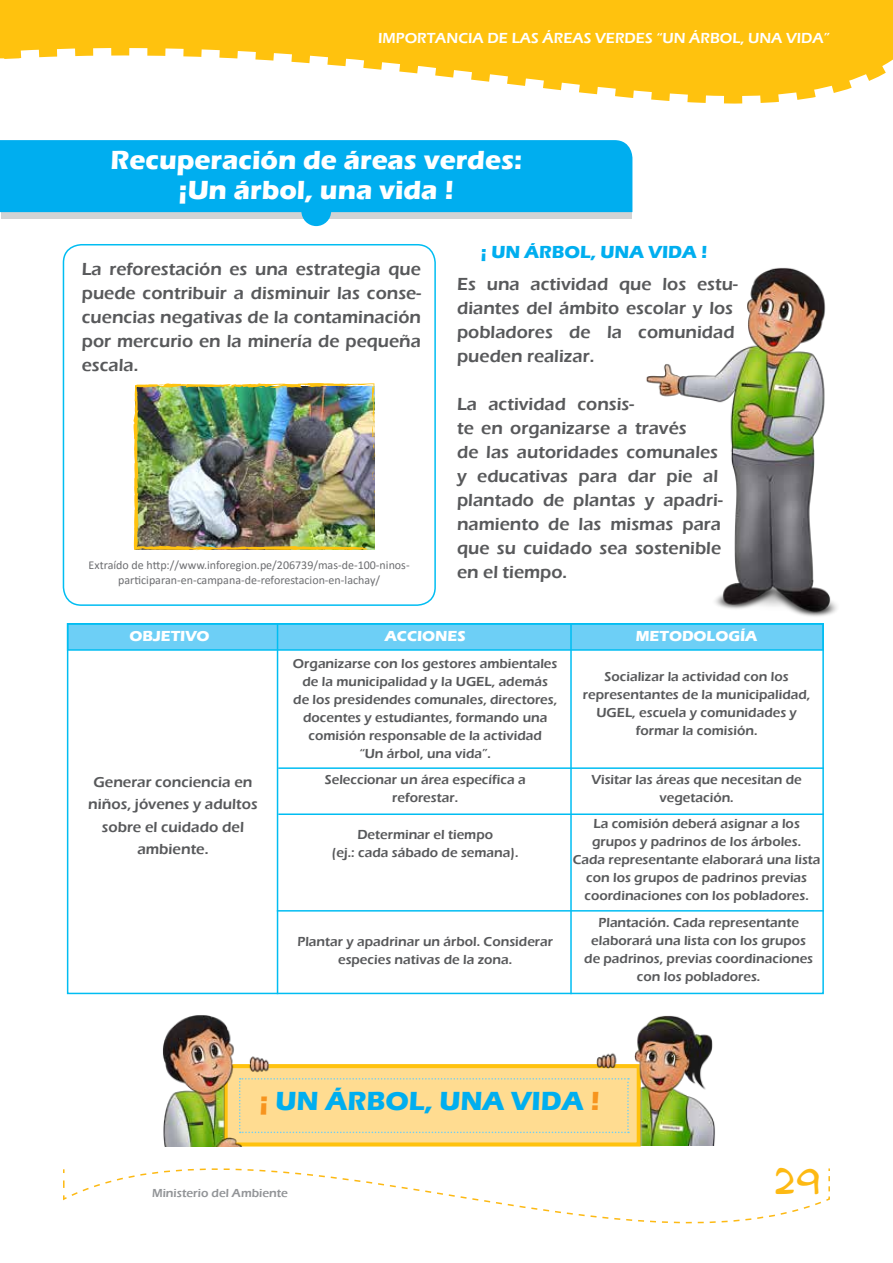
<style>
.page{position:relative;width:893px;height:1263px;background:#fff}
.page>*{position:absolute;margin:0;border:0;box-sizing:border-box;transform-origin:0 0}
.t1{font:30px "Anime Ace 2.0 BB";color:#fdb913}
.t2{font:700 27px/30px "Eras ITC";color:#fff;text-align:center}
.t3{font:700 27px "Eras ITC";color:#00aeef}
.t4{font:600 18px/24px "Eras ITC";color:#58595b}
.t5{font:700 18px "Eras ITC";color:#00aeef}
.t6{font:600 15px/22.5px "Eras ITC";color:#58595b;text-align:center}
.t7{font:600 15px "Eras ITC";color:#fff}
.t8{font:700 15px "Eras ITC";color:#fff}
.t9{font:600 13.5px/18px "Eras ITC";color:#58595b;text-align:center}
.t10{font:12px/15px "Calibri";color:#6d6e71;text-align:center}
.t11{font:600 12px "Eras ITC";color:#939598}
.s1{color:#f7941e}
</style>
<div class="page">
<svg style="left:449px;top:77px;width:429px;height:27px"></svg>
<svg style="left:27px;top:0;width:866px;height:77px;background:#ffc92c"></svg>
<svg style="left:164px;top:1145px;width:657px;height:79px"></svg>
<svg style="left:63px;top:1167px;width:767px;height:35px"></svg>
<div style="left:0;top:0;width:27px;height:59px;background:#ffc20e"></div>
<svg style="left:1px;top:212px;width:631px;height:7px;background:#ccd2d4"></svg>
<div style="left:0;top:140px;width:632px;height:72px;background:#00aeef"></div>
<div style="left:301px;top:196px;width:30px;height:30px;background:#00aeef;border-radius:50%"></div>
<img style="left:646px;top:267px;width:191px;height:350px">
<div style="left:63px;top:244px;width:373px;height:362px;border:2px solid #00bdf2;border-radius:18px"></div>
<div style="left:67px;top:623px;width:757px;height:28px;background:#6dcff6;border:2px solid #00bdf2"></div>
<hr style="left:277px;top:623px;width:1px;height:371px;background:#00bdf2">
<hr style="left:570px;top:623px;width:2px;height:371px;background:#00bdf2">
<hr style="left:278px;top:767px;width:546px;height:2px;background:#00bdf2">
<hr style="left:278px;top:813px;width:546px;height:2px;background:#00bdf2">
<hr style="left:277px;top:910px;width:547px;height:1px;background:#00bdf2">
<div style="left:67px;top:623px;width:757px;height:371px;border:2px solid #00bdf2"></div>
<div style="left:224px;top:1064px;width:417px;height:82px;background:#ffdc91;border:4px solid #ffc20e"></div>
<svg style="left:338px;top:1078px;width:180px;height:55px"></svg>
<img style="left:162px;top:1015px;width:176px;height:131px">
<img style="left:518px;top:1015px;width:197px;height:130px">
<img style="left:133px;top:383px;width:243px;height:167px">
<p class="t7" style="left:378px;top:30px;width:453px">IMPORTANCIA DE LAS ÁREAS VERDES “UN ÁRBOL, UNA VIDA”</p>
<h2 class="t2" style="left:110px;top:145px;width:413px">Recuperación de áreas verdes: ¡Un árbol, una vida !</h2>
<h3 class="t4" style="left:82px;top:257px;width:341px;text-align:justify">La reforestación es una estrategia que puede contribuir a disminuir las conse&shy;cuencias negativas de la contaminación por mercurio en la minería de pequeña escala.</h3>
<p class="t10" style="left:89px;top:557px;width:322px">Extraído de http://www.inforegion.pe/206739/mas-de-100-ninos&shy;participaran-en-campana-de-reforestacion-en-lachay/</p>
<h3 class="t5" style="left:481px;top:241px;width:228px">¡ UN ÁRBOL, UNA VIDA !</h3>
<h3 class="t4" style="left:457px;top:272px;width:282px">Es una actividad que los estu&shy;diantes del ámbito escolar y los pobladores de la comunidad pueden realizar.</h3>
<h3 class="t4" style="left:457px;top:392px;width:267px">La actividad consis-<br>te en organizarse a través<br>de las autoridades comunales y educativas para dar pie al plantado de plantas y apadri&shy;namiento de las mismas para que su cuidado sea sostenible en el tiempo.</h3>
<p class="t8" style="left:129px;top:627px;width:82px">OBJETIVO</p>
<p class="t8" style="left:385px;top:627px;width:82px">ACCIONES</p>
<p class="t8" style="left:636px;top:627px;width:123px">METODOLOGÍA</p>
<p class="t6" style="left:88px;top:771px;width:171px">Generar conciencia en niños, jóvenes y adultos sobre el cuidado del ambiente.</p>
<p class="t9" style="left:293px;top:654px;width:266px">Organizarse con los gestores ambientales de la municipalidad y la UGEL, además de los presidendes comunales, directores, docentes y estudiantes, formando una comisión responsable de la actividad<br>“Un árbol, una vida”.</p>
<p class="t9" style="left:325px;top:770px;width:202px">Seleccionar un área específica a reforestar.</p>
<p class="t9" style="left:332px;top:826px;width:188px">Determinar el tiempo<br>(ej.: cada sábado de semana).</p>
<p class="t9" style="left:297px;top:933px;width:257px">Plantar y apadrinar un árbol. Considerar especies nativas de la zona.</p>
<p class="t9" style="left:583px;top:668px;width:229px">Socializar la actividad con los representantes de la municipalidad,<br>UGEL, escuela y comunidades y formar la comisión.</p>
<p class="t9" style="left:591px;top:770px;width:212px">Visitar las áreas que necesitan de vegetación.</p>
<p class="t9" style="left:573px;top:815px;width:249px">La comisión deberá asignar a los grupos y padrinos de los árboles.<br>Cada representante elaborará una lista con los grupos de padrinos previas coordinaciones con los pobladores.</p>
<p class="t9" style="left:584px;top:913px;width:230px">Plantación. Cada representante elaborará una lista con los grupos de padrinos, previas coordinaciones con los pobladores.</p>
<h2 class="t3" style="left:260px;top:1085px;width:342px"><span class="s1">¡</span> UN ÁRBOL, UNA VIDA <span class="s1">!</span></h2>
<p class="t11" style="left:152px;top:1186px;width:137px">Ministerio del Ambiente</p>
<h1 class="t1" style="left:774px;top:1162px;width:49px">29</h1>
</div>
